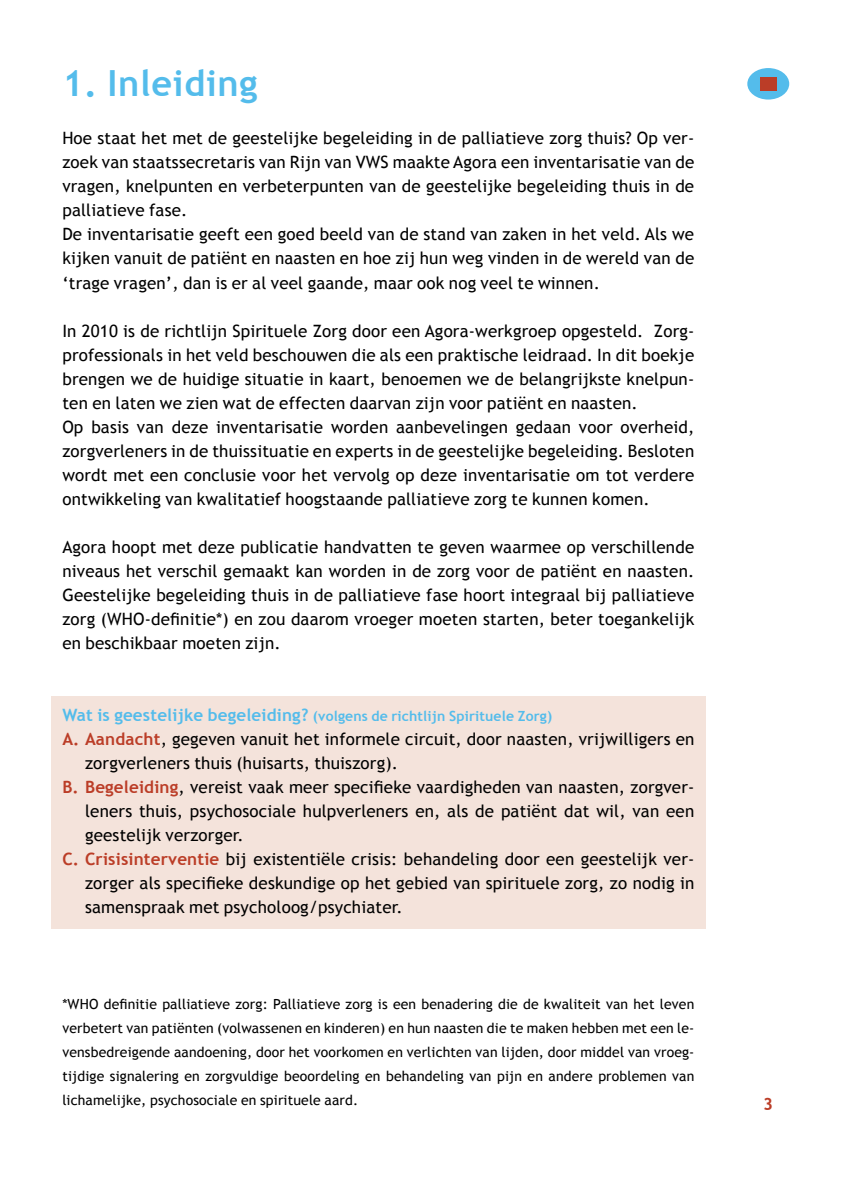
<style>
.page{position:relative;width:842px;height:1191px;background:#fff}
.page>*{position:absolute;margin:0;border:0;box-sizing:border-box;transform-origin:0 0}
.t1{font:700 36px "Trebuchet MS";letter-spacing:.02em;color:#54bceb}
.t2{font:17px/24px "Trebuchet MS";letter-spacing:.01em;color:#000}
.t3{font:700 17px "Trebuchet MS";color:#bb3d27}
.t4{font:14px/24px "Trebuchet MS";letter-spacing:.01em;color:#000;text-align:justify}
.t5{font:700 14px "Trebuchet MS";letter-spacing:.01em;color:#54bceb}
.s1{font-size:17px}
.s2{font-weight:700;color:#bb3d27}
</style>
<div class="page">
<div style="left:51px;top:696px;width:655px;height:232px;background:#f4e3db"></div>
<div style="left:747px;top:68px;width:42px;height:32px;background:#54bceb;border-radius:50%"></div>
<div style="left:760px;top:77px;width:17px;height:13px;background:#bb3d27"></div>
<h1 class="t1" style="left:62px;top:61px;width:197px">1. Inleiding</h1>
<p class="t2" style="left:62px;top:127px;width:633px">Hoe staat het met de geestelijke begeleiding in de palliatieve zorg thuis? Op ver&shy;zoek van staatssecretaris van Rijn van VWS maakte Agora een inventarisatie van de vragen, knelpunten en verbeterpunten van de geestelijke begeleiding thuis in de palliatieve fase.<br>De inventarisatie geeft een goed beeld van de stand van zaken in het veld. Als we kijken vanuit de patiënt en naasten en hoe zij hun weg vinden in de wereld van de ‘trage vragen’, dan is er al veel gaande, maar ook nog veel te winnen.</p>
<p class="t2" style="left:62px;top:319px;width:634px">In 2010 is de richtlijn Spirituele Zorg door een Agora-werkgroep opgesteld. Zorg&shy;professionals in het veld beschouwen die als een praktische leidraad. In dit boekje brengen we de huidige situatie in kaart, benoemen we de belangrijkste knelpun&shy;ten en laten we zien wat de effecten daarvan zijn voor patiënt en naasten.<br>Op basis van deze inventarisatie worden aanbevelingen gedaan voor overheid, zorgverleners in de thuissituatie en experts in de geestelijke begeleiding. Besloten wordt met een conclusie voor het vervolg op deze inventarisatie om tot verdere ontwikkeling van kwalitatief hoogstaande palliatieve zorg te kunnen komen.</p>
<p class="t2" style="left:62px;top:535px;width:633px;text-align:justify">Agora hoopt met deze publicatie handvatten te geven waarmee op verschillende niveaus het verschil gemaakt kan worden in de zorg voor de patiënt en naasten.<br>Geestelijke begeleiding thuis in de palliatieve fase hoort integraal bij palliatieve zorg (WHO-definitie*) en zou daarom vroeger moeten starten, beter toegankelijk en beschikbaar moeten zijn.</p>
<p class="t5" style="left:62px;top:707px;width:491px"><span class="s1">Wat is geestelijke begeleiding?</span> (volgens de richtlijn Spirituele Zorg)</p>
<p class="t2" style="left:62px;top:727px;width:633px"><span class="s2">A. Aandacht</span>, gegeven vanuit het informele circuit, door naasten, vrijwilligers en</p>
<p class="t2" style="left:85px;top:751px;width:314px">zorgverleners thuis (huisarts, thuiszorg).</p>
<p class="t2" style="left:62px;top:775px;width:634px"><span class="s2">B. Begeleiding</span>, vereist vaak meer specifieke vaardigheden van naasten, zorgver-</p>
<p class="t2" style="left:85px;top:799px;width:611px">leners thuis, psychosociale hulpverleners en, als de patiënt dat wil, van een</p>
<p class="t2" style="left:85px;top:823px;width:160px">geestelijk verzorger.</p>
<p class="t2" style="left:62px;top:847px;width:633px"><span class="s2">C. Crisisinterventie</span> bij existentiële crisis: behandeling door een geestelijk ver-</p>
<p class="t2" style="left:85px;top:871px;width:611px">zorger als specifieke deskundige op het gebied van spirituele zorg, zo nodig in</p>
<p class="t2" style="left:85px;top:895px;width:319px">samenspraak met psycholoog/psychiater.</p>
<p class="t4" style="left:62px;top:992px;width:634px">*WHO definitie palliatieve zorg: Palliatieve zorg is een benadering die de kwaliteit van het leven verbetert van patiënten (volwassenen en kinderen) en hun naasten die te maken hebben met een le&shy;vensbedreigende aandoening, door het voorkomen en verlichten van lijden, door middel van vroeg&shy;tijdige signalering en zorgvuldige beoordeling en behandeling van pijn en andere problemen van lichamelijke, psychosociale en spirituele aard.</p>
<p class="t3" style="left:763px;top:1093px;width:11px">3</p>
</div>
